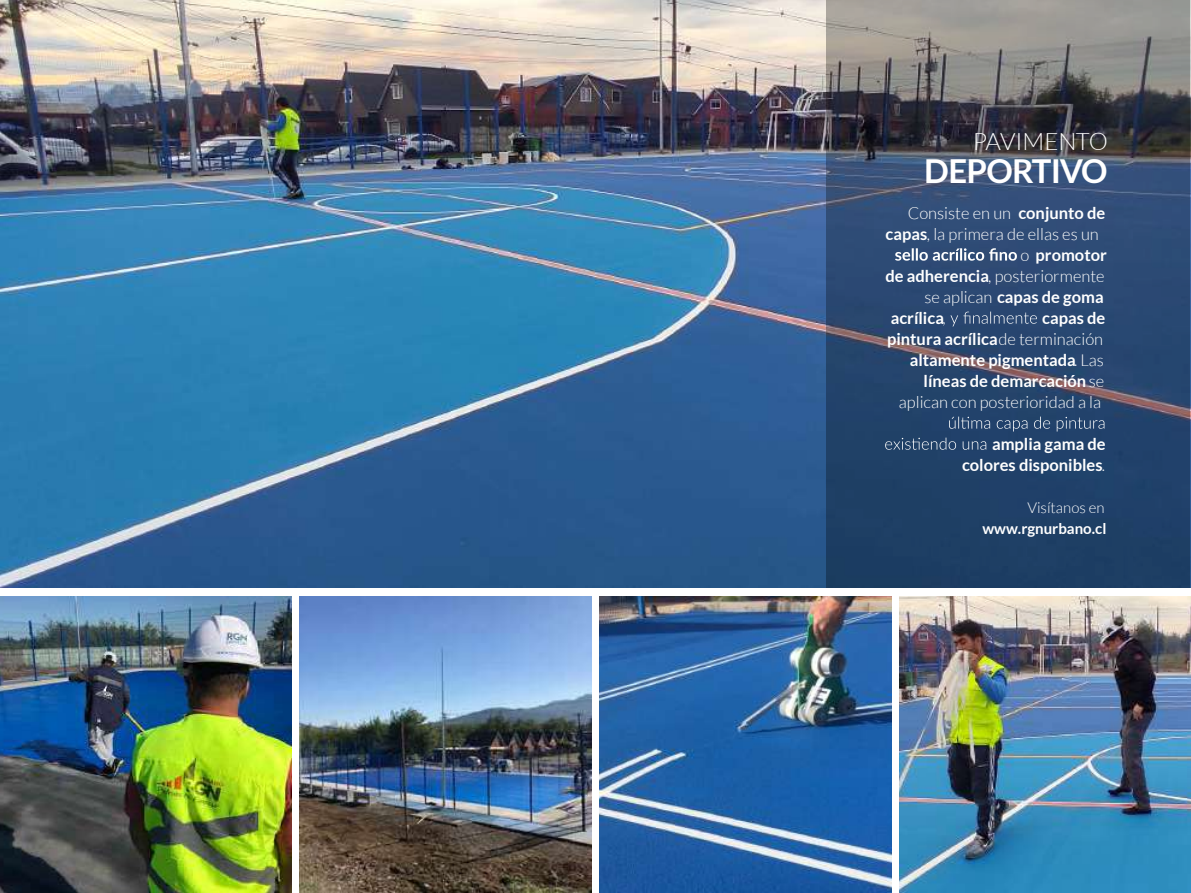
<style>
.page{position:relative;width:1191px;height:893px;background:#fff}
.page>*{position:absolute;margin:0;border:0;box-sizing:border-box;transform-origin:0 0}
.t1{font:700 33px "Lato";letter-spacing:-.025em;color:#fff}
.t2{font:300 24px "Lato";letter-spacing:-.02em;color:#fff}
.t3{font:700 16.5px/21px "Lato";color:#fff;text-align:right}
.t4{font:300 16.5px "Lato";color:#fff}
.t5{font:700 15px "Lato";color:#fff}
.t6{font:300 15px "Lato";color:#fff}
.s1{font-weight:700}
.s2{font-weight:300}
</style>
<div class="page">
<img style="left:0;top:0;width:1191px;height:587px">
<svg style="left:826px;top:0;width:364px;height:587px;background:#3c516d"></svg>
<img style="left:0;top:596px;width:291px;height:297px">
<img style="left:299px;top:596px;width:292px;height:297px">
<img style="left:599px;top:596px;width:292px;height:297px">
<img style="left:899px;top:596px;width:292px;height:297px">
<svg style="left:895px;top:248px;width:122px;height:13px"></svg>
<svg style="left:943px;top:312px;width:94px;height:14px"></svg>
<svg style="left:949px;top:417px;width:155px;height:14px;background:#3e5a7d"></svg>
<svg style="left:885px;top:438px;width:101px;height:12px"></svg>
<h2 class="t2" style="left:972px;top:128px;width:137px">PAVIMENTO</h2>
<h1 class="t1" style="left:924px;top:152px;width:185px">DEPORTIVO</h1>
<p class="t4" style="left:907px;top:204px;width:199px">Consiste en un <span class="s1">conjunto de</span></p>
<p class="t4" style="left:885px;top:225px;width:215px"><span class="s1">capas</span>, la primera de ellas es un</p>
<p class="t3" style="left:1020px;top:244px;width:88px"><span class="s2">o</span> promotor</p>
<p class="t4" style="left:885px;top:267px;width:221px"><span class="s1">de adherencia</span>, posteriormente</p>
<p class="t3" style="left:924px;top:286px;width:181px"><span class="s2">se aplican</span> capas de goma</p>
<p class="t3" style="left:890px;top:307px;width:55px">acrílica</p>
<p class="t3" style="left:887px;top:307px;width:220px">capas de<br>pintura acrílica <span class="s2">de terminación </span>altamente pigmentada<span class="s2">. Las </span>líneas de demarcación <span class="s2">se aplican con posterioridad a la</span></p>
<p class="t3" style="left:962px;top:433px;width:145px">amplia gama de colores disponibles<span class="s2">.</span></p>
<p class="t6" style="left:1027px;top:499px;width:79px">Visítanos en</p>
<p class="t5" style="left:982px;top:519px;width:126px">www.rgnurbano.cl</p>
</div>
